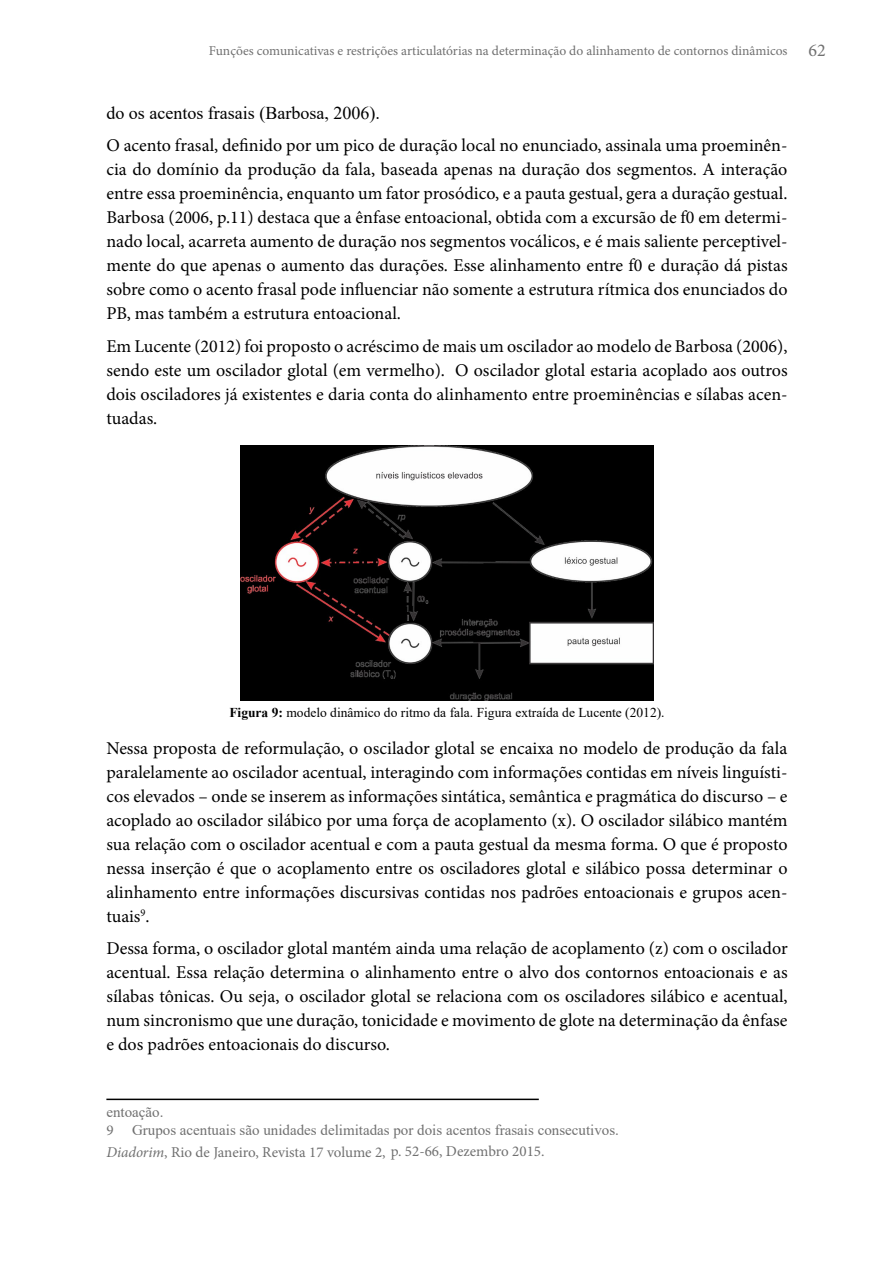
<style>
.page{position:relative;width:894px;height:1263px;background:#fff}
.page>*{position:absolute;margin:0;border:0;box-sizing:border-box;transform-origin:0 0}
.texto{font:18px/24px "Minion Pro";color:#000;text-align:justify}
.t1{font:18px "Times New Roman";color:#000}
.t2{font:18px "Minion Pro";color:#707070}
.nota_rodape{font:15px "Times New Roman";color:#707070}
.nota_rodape-2{font:15px "Minion Pro";color:#707070}
.nota_rodape-3{font:13.5px "Minion Pro";color:#707070}
.legenda{font:13.5px "Times New Roman";color:#000}
.s1{font-weight:700}
.s2{font-family:"Minion Pro"}
.s3{font-style:italic}
</style>
<div class="page">
<img style="left:240px;top:445px;width:413px;height:256px">
<hr style="left:106px;top:1098px;width:432px;height:2px;background:#000">
<p class="nota_rodape-3" style="left:209px;top:42px;width:580px">Funções comunicativas e restrições articulatórias na determinação do alinhamento de contornos dinâmicos</p>
<p class="t1" style="left:106px;top:100px;width:275px">do os acentos frasais (Barbosa, 2006).</p>
<p class="texto" style="left:106px;top:134px;width:682px">O acento frasal, definido por um pico de duração local no enunciado, assinala uma proeminên&shy;cia do domínio da produção da fala, baseada apenas na duração dos segmentos. A interação entre essa proeminência, enquanto um fator prosódico, e a pauta gestual, gera a duração gestual.<br>Barbosa (2006, p.11) destaca que a ênfase entoacional, obtida com a excursão de f0 em determi&shy;nado local, acarreta aumento de duração nos segmentos vocálicos, e é mais saliente perceptivel&shy;mente do que apenas o aumento das durações. Esse alinhamento entre f0 e duração dá pistas sobre como o acento frasal pode influenciar não somente a estrutura rítmica dos enunciados do PB, mas também a estrutura entoacional.</p>
<p class="texto" style="left:106px;top:334px;width:682px">Em Lucente (2012) foi proposto o acréscimo de mais um oscilador ao modelo de Barbosa (2006), sendo este um oscilador glotal (em vermelho). O oscilador glotal estaria acoplado aos outros dois osciladores já existentes e daria conta do alinhamento entre proeminências e sílabas acen&shy;tuadas.</p>
<p class="t2" style="left:808px;top:38px;width:19px">62</p>
<p class="legenda" style="left:229px;top:703px;width:436px"><span class="s1">Figura 9:</span> modelo dinâmico do ritmo da fala. Figura extraída de Lucente (2012).</p>
<p class="texto" style="left:106px;top:736px;width:682px">Nessa proposta de reformulação, o oscilador glotal se encaixa no modelo de produção da fala paralelamente ao oscilador acentual, interagindo com informações contidas em níveis linguísti&shy;cos elevados – onde se inserem as informações sintática, semântica e pragmática do discurso – e acoplado ao oscilador silábico por uma força de acoplamento (x). O oscilador silábico mantém sua relação com o oscilador acentual e com a pauta gestual da mesma forma. O que é proposto nessa inserção é que o acoplamento entre os osciladores glotal e silábico possa determinar o alinhamento entre informações discursivas contidas nos padrões entoacionais e grupos acen&shy;tuais<sup>9</sup>.</p>
<p class="texto" style="left:106px;top:936px;width:682px">Dessa forma, o oscilador glotal mantém ainda uma relação de acoplamento (z) com o oscilador acentual. Essa relação determina o alinhamento entre o alvo dos contornos entoacionais e as sílabas tônicas. Ou seja, o oscilador glotal se relaciona com os osciladores silábico e acentual, num sincronismo que une duração, tonicidade e movimento de glote na determinação da ênfase e dos padrões entoacionais do discurso.</p>
<p class="nota_rodape" style="left:106px;top:1101px;width:59px">entoação.</p>
<p class="nota_rodape" style="left:106px;top:1119px;width:514px"><span class="s2">9</span> Grupos acentuais são unidades delimitadas por dois acentos frasais consecutivos.</p>
<p class="nota_rodape-2" style="left:106px;top:1142px;width:439px"><span class="s3">Diadorim</span>, Rio de Janeiro, Revista 17 volume 2, p. 52-66, Dezembro 2015.</p>
</div>
